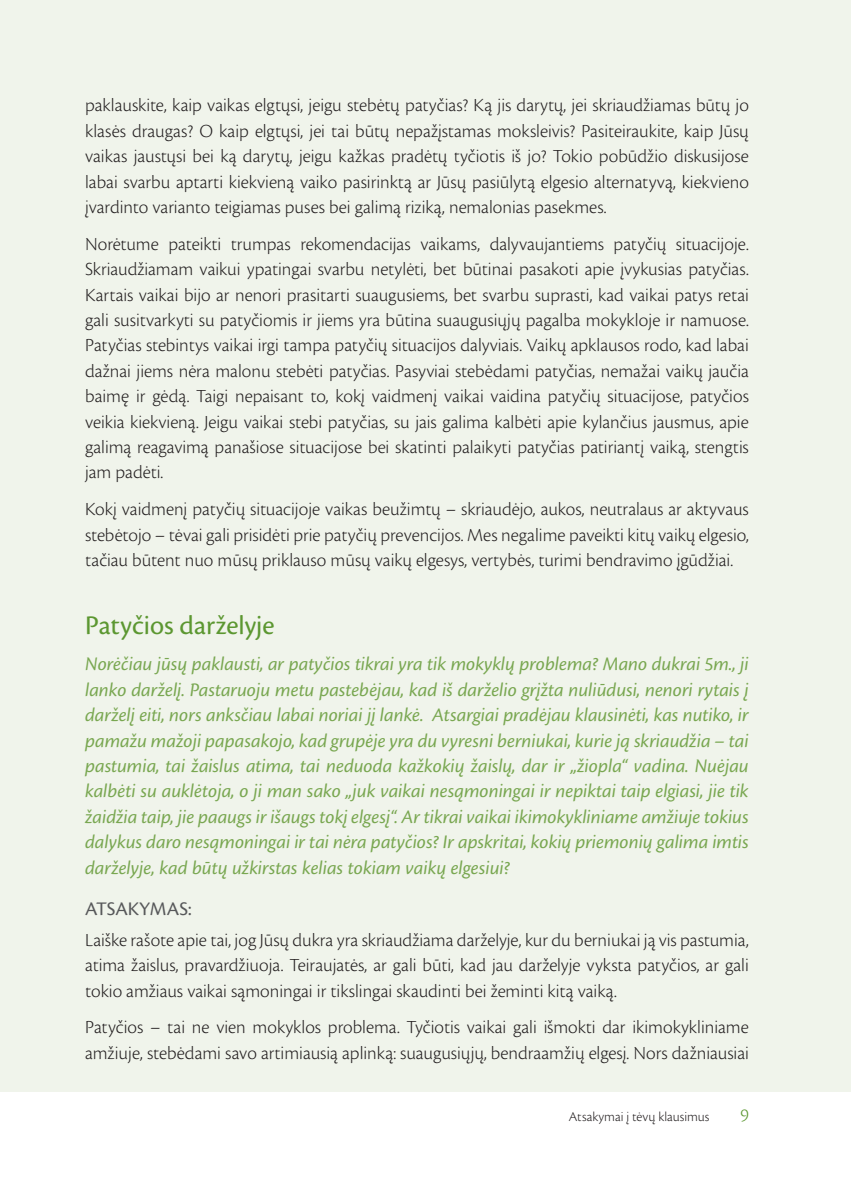
<style>
.page{position:relative;width:851px;height:1191px;background:#fff}
.page>*{position:absolute;margin:0;border:0;box-sizing:border-box;transform-origin:0 0}
.t1{font:28px "Cronos Pro";color:#5c9731}
.t2{font:italic 20px/25.4px "Cronos Pro";letter-spacing:-.005em;color:#79a751;text-align:justify}
.t3{font:20px "Cronos Pro";color:#57585a}
.t4{font:300 19.2px/25.4px "Cronos Pro";color:#231f20;text-align:justify}
.t5{font:300 19.2px "Cronos Pro";color:#5c9731}
.t6{font:300 14px "Cronos Pro";color:#231f20}
</style>
<div class="page">
<div style="left:0;top:0;width:850px;height:1091px;background:#f0f4eb"></div>
<p class="t4" style="left:85px;top:93px;width:665px">paklauskite, kaip vaikas elgtųsi, jeigu stebėtų patyčias? Ką jis darytų, jei skriaudžiamas būtų jo klasės draugas? O kaip elgtųsi, jei tai būtų nepažįstamas moksleivis? Pasiteiraukite, kaip Jūsų vaikas jaustųsi bei ką darytų, jeigu kažkas pradėtų tyčiotis iš jo? Tokio pobūdžio diskusijose labai svarbu aptarti kiekvieną vaiko pasirinktą ar Jūsų pasiūlytą elgesio alternatyvą, kiekvieno įvardinto varianto teigiamas puses bei galimą riziką, nemalonias pasekmes.</p>
<p class="t4" style="left:85px;top:231px;width:665px">Norėtume pateikti trumpas rekomendacijas vaikams, dalyvaujantiems patyčių situacijoje.<br>Skriaudžiamam vaikui ypatingai svarbu netylėti, bet būtinai pasakoti apie įvykusias patyčias.<br>Kartais vaikai bijo ar nenori prasitarti suaugusiems, bet svarbu suprasti, kad vaikai patys retai gali susitvarkyti su patyčiomis ir jiems yra būtina suaugusiųjų pagalba mokykloje ir namuose.<br>Patyčias stebintys vaikai irgi tampa patyčių situacijos dalyviais. Vaikų apklausos rodo, kad labai dažnai jiems nėra malonu stebėti patyčias. Pasyviai stebėdami patyčias, nemažai vaikų jaučia baimę ir gėdą. Taigi nepaisant to, kokį vaidmenį vaikai vaidina patyčių situacijose, patyčios veikia kiekvieną. Jeigu vaikai stebi patyčias, su jais galima kalbėti apie kylančius jausmus, apie galimą reagavimą panašiose situacijose bei skatinti palaikyti patyčias patiriantį vaiką, stengtis jam padėti.</p>
<p class="t4" style="left:85px;top:496px;width:665px">Kokį vaidmenį patyčių situacijoje vaikas beužimtų – skriaudėjo, aukos, neutralaus ar aktyvaus stebėtojo – tėvai gali prisidėti prie patyčių prevencijos. Mes negalime paveikti kitų vaikų elgesio, tačiau būtent nuo mūsų priklauso mūsų vaikų elgesys, vertybės, turimi bendravimo įgūdžiai.</p>
<h1 class="t1" style="left:85px;top:609px;width:191px">Patyčios darželyje</h1>
<p class="t2" style="left:85px;top:651px;width:665px">Norėčiau jūsų paklausti, ar patyčios tikrai yra tik mokyklų problema? Mano dukrai 5m., ji lanko darželį. Pastaruoju metu pastebėjau, kad iš darželio grįžta nuliūdusi, nenori rytais į darželį eiti, nors anksčiau labai noriai jį lankė. Atsargiai pradėjau klausinėti, kas nutiko, ir pamažu mažoji papasakojo, kad grupėje yra du vyresni berniukai, kurie ją skriaudžia – tai pastumia, tai žaislus atima, tai neduoda kažkokių žaislų, dar ir „žiopla“ vadina. Nuėjau kalbėti su auklėtoja, o ji man sako „juk vaikai nesąmoningai ir nepiktai taip elgiasi, jie tik žaidžia taip, jie paaugs ir išaugs tokį elgesį“. Ar tikrai vaikai ikimokykliniame amžiuje tokius dalykus daro nesąmoningai ir tai nėra patyčios? Ir apskritai, kokių priemonių galima imtis darželyje, kad būtų užkirstas kelias tokiam vaikų elgesiui?</p>
<p class="t3" style="left:85px;top:897px;width:108px">ATSAKYMAS:</p>
<p class="t4" style="left:85px;top:927px;width:665px">Laiške rašote apie tai, jog Jūsų dukra yra skriaudžiama darželyje, kur du berniukai ją vis pastumia, atima žaislus, pravardžiuoja. Teiraujatės, ar gali būti, kad jau darželyje vyksta patyčios, ar gali tokio amžiaus vaikai sąmoningai ir tikslingai skaudinti bei žeminti kitą vaiką.</p>
<p class="t4" style="left:85px;top:1014px;width:665px">Patyčios – tai ne vien mokyklos problema. Tyčiotis vaikai gali išmokti dar ikimokykliniame amžiuje, stebėdami savo artimiausią aplinką: suaugusiųjų, bendraamžių elgesį. Nors dažniausiai</p>
<p class="t6" style="left:569px;top:1108px;width:142px">Atsakymai į tėvų klausimus</p>
<p class="t5" style="left:740px;top:1104px;width:10px">9</p>
</div>
